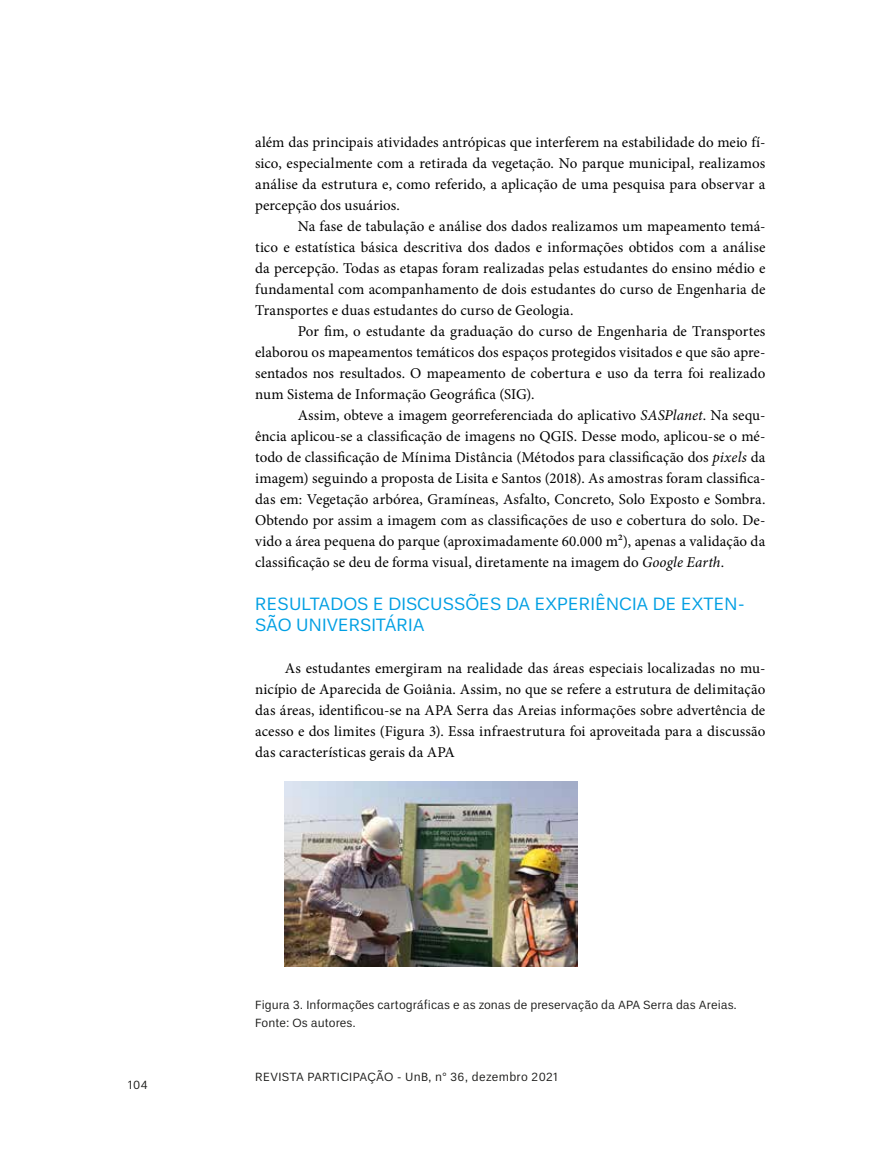
<style>
.page{position:relative;width:893px;height:1149px;background:#fff}
.page>*{position:absolute;margin:0;border:0;box-sizing:border-box;transform-origin:0 0}
.t1{font:18px/21px "Un B Pro";color:#009fe3}
.t2{font:15px/21px "Minion Pro";letter-spacing:.01em;color:#000;text-align:justify}
.t3{font:12px/18px "Un B Pro";color:#1d1d1b}
.t4{font:12px "Un B Pro";letter-spacing:.025em;color:#1d1d1b}
.s1{font-style:italic}
</style>
<div class="page">
<img style="left:285px;top:781px;width:292px;height:185px">
<p class="t3" style="left:128px;top:1075px;width:21px">104</p>
<p class="t2" style="left:255px;top:132px;width:512px">além das principais atividades antrópicas que interferem na estabilidade do meio fí&shy;sico, especialmente com a retirada da vegetação. No parque municipal, realizamos análise da estrutura e, como referido, a aplicação de uma pesquisa para observar a percepção dos usuários.</p>
<p class="t2" style="left:255px;top:216px;width:512px;text-indent:43px">Na fase de tabulação e análise dos dados realizamos um mapeamento temá&shy;tico e estatística básica descritiva dos dados e informações obtidos com a análise da percepção. Todas as etapas foram realizadas pelas estudantes do ensino médio e fundamental com acompanhamento de dois estudantes do curso de Engenharia de Transportes e duas estudantes do curso de Geologia.</p>
<p class="t2" style="left:255px;top:321px;width:512px;text-indent:43px">Por fim, o estudante da graduação do curso de Engenharia de Transportes elaborou os mapeamentos temáticos dos espaços protegidos visitados e que são apre&shy;sentados nos resultados. O mapeamento de cobertura e uso da terra foi realizado num Sistema de Informação Geográfica (SIG).</p>
<p class="t2" style="left:255px;top:405px;width:512px;text-indent:43px">Assim, obteve a imagem georreferenciada do aplicativo <span class="s1">SASPlanet</span>. Na sequ&shy;ência aplicou-se a classificação de imagens no QGIS. Desse modo, aplicou-se o mé&shy;todo de classificação de Mínima Distância (Métodos para classificação dos <span class="s1">pixels</span> da imagem) seguindo a proposta de Lisita e Santos (2018). As amostras foram classifica&shy;das em: Vegetação arbórea, Gramíneas, Asfalto, Concreto, Solo Exposto e Sombra.<br>Obtendo por assim a imagem com as classificações de uso e cobertura do solo. De&shy;vido a área pequena do parque (aproximadamente 60.000 m²), apenas a validação da classificação se deu de forma visual, diretamente na imagem do <span class="s1">Google Earth</span>.</p>
<p class="t1" style="left:255px;top:592px;width:491px">RESULTADOS E DISCUSSÕES DA EXPERIÊNCIA DE EXTEN-<br>SÃO UNIVERSITÁRIA</p>
<p class="t2" style="left:255px;top:657px;width:512px;text-indent:30px">As estudantes emergiram na realidade das áreas especiais localizadas no mu&shy;nicípio de Aparecida de Goiânia. Assim, no que se refere a estrutura de delimitação das áreas, identificou-se na APA Serra das Areias informações sobre advertência de acesso e dos limites (Figura 3). Essa infraestrutura foi aproveitada para a discussão das características gerais da APA</p>
<p class="t3" style="left:255px;top:995px;width:483px">Figura 3. Informações cartográficas e as zonas de preservação da APA Serra das Areias.<br>Fonte: Os autores.</p>
<p class="t4" style="left:255px;top:1069px;width:305px">REVISTA PARTICIPAÇÃO - UnB, n° 36, dezembro 2021</p>
</div>
